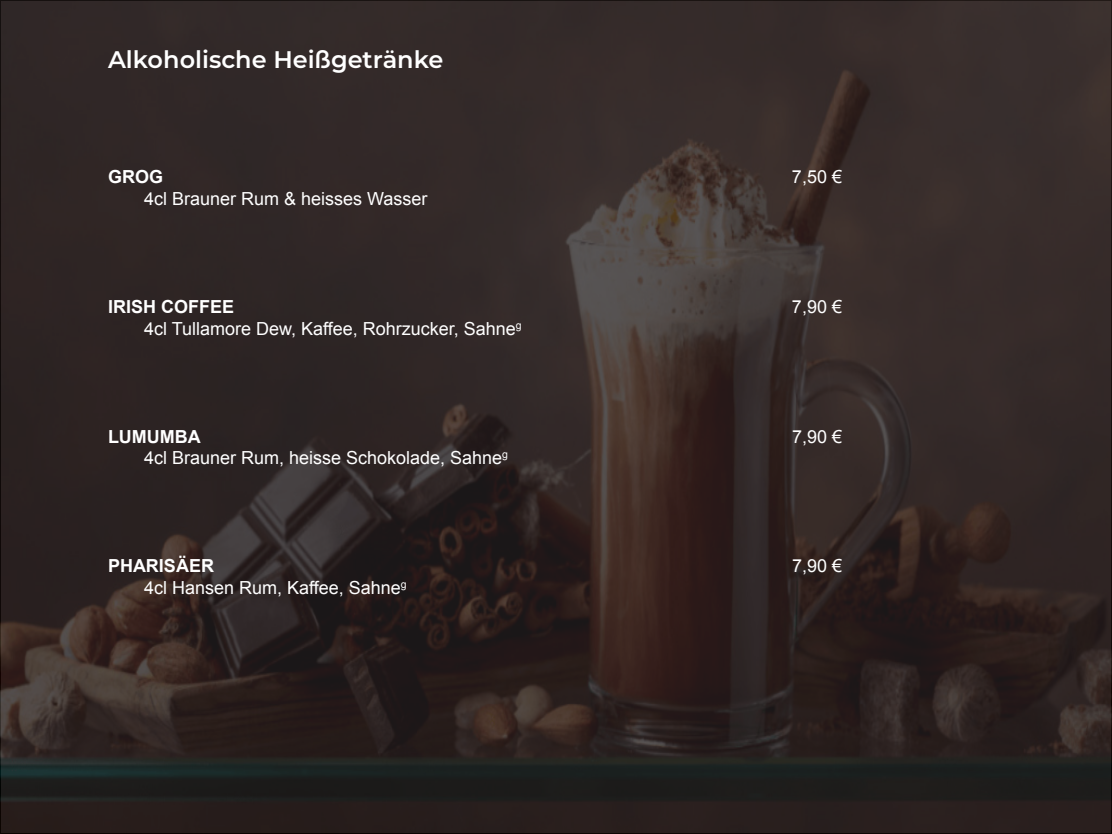
<style>
.page{position:relative;width:1112px;height:834px;background:#fff}
.page>*{position:absolute;margin:0;border:0;box-sizing:border-box;transform-origin:0 0}
.t1{font:600 24px "Montserrat";color:#fff}
.t2{font:18px "Arial";color:#fff}
.t3{font:700 18px "Arial";color:#fff}
</style>
<div class="page">
<img style="left:0;top:0;width:1112px;height:834px">
<p class="t1" style="left:108px;top:43px;width:337px">Alkoholische Heißgetränke</p>
<p class="t3" style="left:108px;top:165px;width:57px">GROG</p>
<p class="t2" style="left:792px;top:165px;width:52px">7,50 €</p>
<p class="t2" style="left:144px;top:187px;width:285px">4cl Brauner Rum &amp; heisses Wasser</p>
<p class="t3" style="left:108px;top:295px;width:128px">IRISH COFFEE</p>
<p class="t2" style="left:792px;top:295px;width:52px">7,90 €</p>
<p class="t2" style="left:144px;top:317px;width:379px">4cl Tullamore Dew, Kaffee, Rohrzucker, Sahne<sup>g</sup></p>
<p class="t3" style="left:108px;top:424px;width:94px">LUMUMBA</p>
<p class="t2" style="left:792px;top:425px;width:52px">7,90 €</p>
<p class="t2" style="left:144px;top:446px;width:366px">4cl Brauner Rum, heisse Schokolade, Sahne<sup>g</sup></p>
<p class="t3" style="left:108px;top:554px;width:108px">PHARISÄER</p>
<p class="t2" style="left:792px;top:554px;width:52px">7,90 €</p>
<p class="t2" style="left:144px;top:576px;width:264px">4cl Hansen Rum, Kaffee, Sahne<sup>g</sup></p>
</div>
